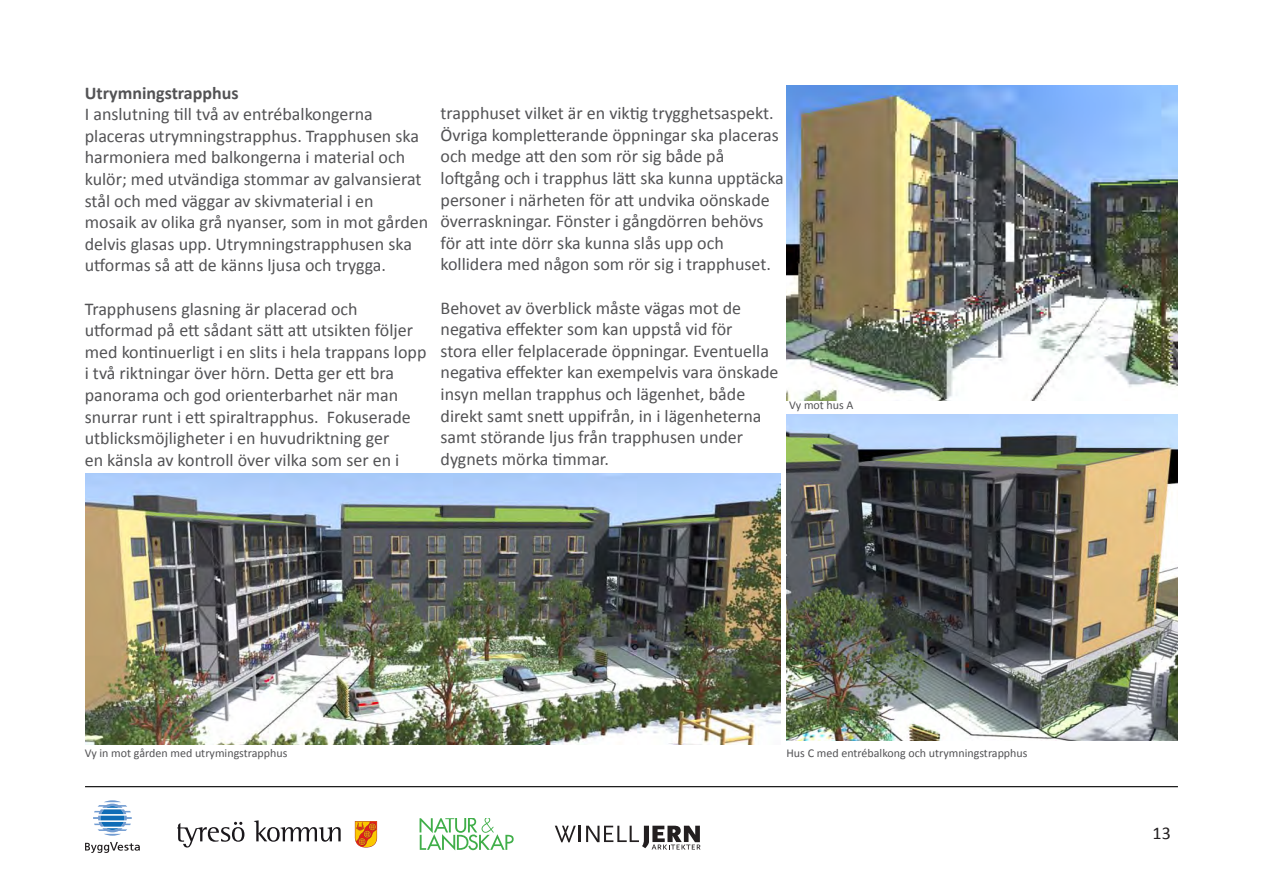
<style>
.page{position:relative;width:1263px;height:893px;background:#fff}
.page>*{position:absolute;margin:0;border:0;box-sizing:border-box;transform-origin:0 0}
.t1{font:18px/21.6px "Calibri";color:#535355}
.t2{font:700 18px "Calibri";color:#535355}
.t3{font:18px "Calibri";color:#231f20}
.t4{font:12px "Calibri";color:#535355}
</style>
<div class="page">
<hr style="left:85px;top:786px;width:1093px;height:1px;background:#000">
<svg style="left:555px;top:826px;width:145px;height:23px"></svg>
<svg style="left:85px;top:842px;width:55px;height:11px"></svg>
<svg style="left:93px;top:800px;width:39px;height:36px"></svg>
<svg style="left:420px;top:818px;width:94px;height:32px"></svg>
<svg style="left:254px;top:820px;width:87px;height:22px"></svg>
<svg style="left:177px;top:822px;width:67px;height:25px"></svg>
<svg style="left:355px;top:821px;width:22px;height:26px"></svg>
<img style="left:786px;top:414px;width:392px;height:327px">
<img style="left:787px;top:85px;width:391px;height:315px">
<img style="left:85px;top:473px;width:695px;height:271px">
<p class="t2" style="left:85px;top:81px;width:155px">Utrymningstrapphus</p>
<p class="t1" style="left:85px;top:103px;width:345px">I anslutning till två av entrébalkongerna placeras utrymningstrapphus. Trapphusen ska harmoniera med balkongerna i material och kulör; med utvändiga stommar av galvansierat stål och med väggar av skivmaterial i en mosaik av olika grå nyanser, som in mot gården delvis glasas upp. Utrymningstrapphusen ska utformas så att de känns ljusa och trygga.</p>
<p class="t1" style="left:85px;top:298px;width:343px">Trapphusens glasning är placerad och utformad på ett sådant sätt att utsikten följer med kontinuerligt i en slits i hela trappans lopp i två riktningar över hörn. Detta ger ett bra panorama och god orienterbarhet när man snurrar runt i ett spiraltrapphus. Fokuserade utblicksmöjligheter i en huvudriktning ger<br>en känsla av kontroll över vilka som ser en i</p>
<p class="t1" style="left:441px;top:102px;width:345px">trapphuset vilket är en viktig trygghetsaspekt.<br>Övriga kompletterande öppningar ska placeras och medge att den som rör sig både på loftgång och i trapphus lätt ska kunna upptäcka personer i närheten för att undvika oönskade överraskningar. Fönster i gångdörren behövs för att inte dörr ska kunna slås upp och kollidera med någon som rör sig i trapphuset.</p>
<p class="t1" style="left:441px;top:297px;width:339px">Behovet av överblick måste vägas mot de negativa effekter som kan uppstå vid för<br>stora eller felplacerade öppningar. Eventuella negativa effekter kan exempelvis vara önskade insyn mellan trapphus och lägenhet, både direkt samt snett uppifrån, in i lägenheterna samt störande ljus från trapphusen under dygnets mörka timmar.</p>
<p class="t4" style="left:789px;top:398px;width:66px">Vy mot hus A</p>
<p class="t4" style="left:85px;top:745px;width:204px">Vy in mot gården med utrymingstrapphus</p>
<p class="t4" style="left:786px;top:745px;width:243px">Hus C med entrébalkong och utrymningstrapphus</p>
<p class="t3" style="left:1152px;top:821px;width:20px">13</p>
</div>
